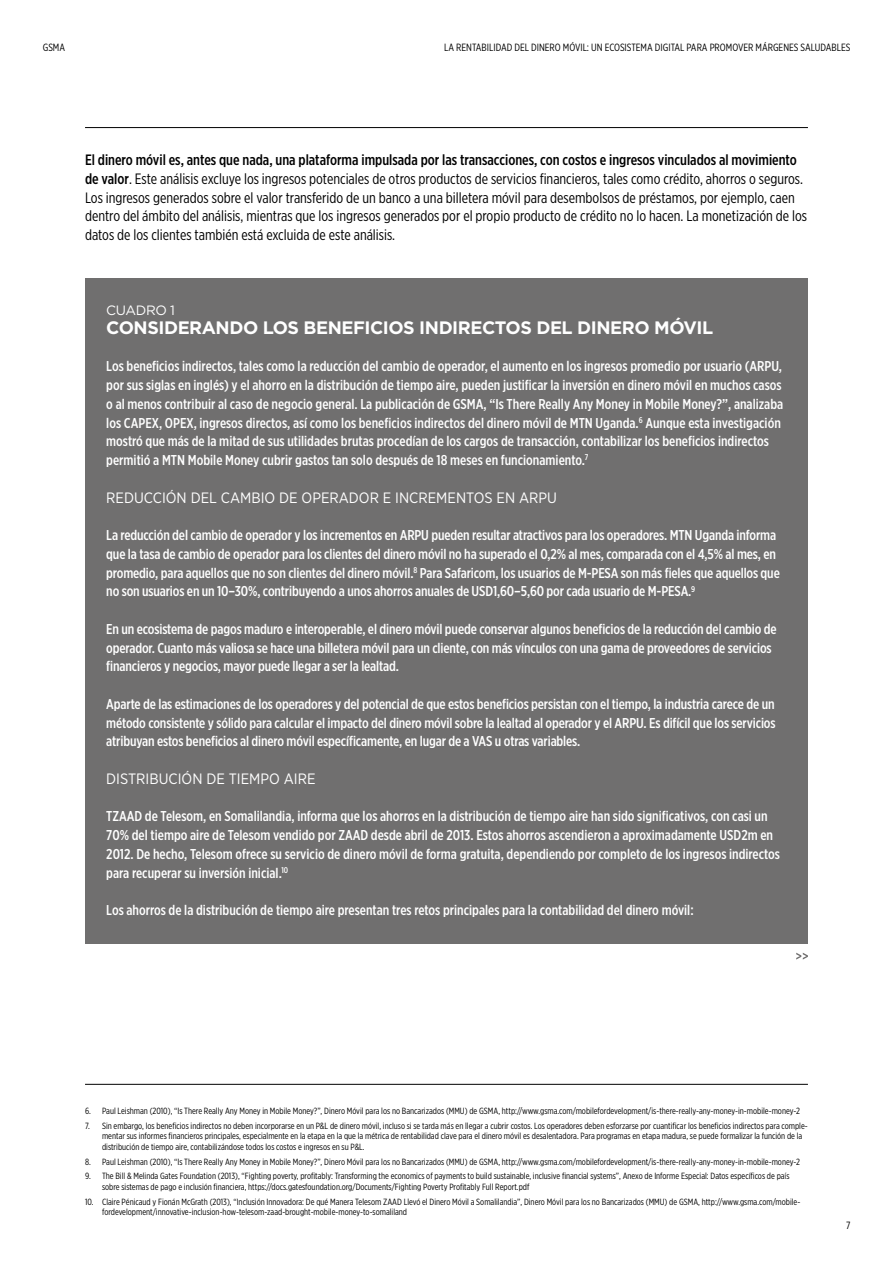
<style>
.page{position:relative;width:893px;height:1263px;background:#fff}
.page>*{position:absolute;margin:0;border:0;box-sizing:border-box;transform-origin:0 0}
.t1{font:700 18px "Gotham";letter-spacing:-.025em;color:#fff}
.t2{font:15px/18.8px "Gotham X Narrow";color:#000}
.t3{font:15px "Gotham Narrow";color:#fff}
.t4{font:500 14.25px/18.8px "Gotham X Narrow";color:#fff}
.t5{font:13.5px "Gotham";letter-spacing:-.025em;color:#fff}
.t6{font:10.5px "Gotham X Narrow";color:#000}
.t7{font:9px/10.5px "Gotham X Narrow";color:#000}
.s1{font-weight:500}
</style>
<div class="page">
<hr style="left:85px;top:127px;width:723px;height:1px;background:#000">
<hr style="left:85px;top:1084px;width:723px;height:1px;background:#000">
<div style="left:85px;top:278px;width:723px;height:665px;background:#706f6f"></div>
<svg style="left:796px;top:953px;width:12px;height:6px"></svg>
<p class="t6" style="left:43px;top:41px;width:24px">GSMA</p>
<p class="t6" style="left:444px;top:41px;width:408px">LA RENTABILIDAD DEL DINERO MÓVIL: UN ECOSISTEMA DIGITAL PARA PROMOVER MÁRGENES SALUDABLES</p>
<p class="t2" style="left:85px;top:150px;width:724px"><span class="s1">El dinero móvil es, antes que nada, una plataforma impulsada por las transacciones, con costos e ingresos vinculados al movimiento de valor</span>. Este análisis excluye los ingresos potenciales de otros productos de servicios financieros, tales como crédito, ahorros o seguros.<br>Los ingresos generados sobre el valor transferido de un banco a una billetera móvil para desembolsos de préstamos, por ejemplo, caen dentro del ámbito del análisis, mientras que los ingresos generados por el propio producto de crédito no lo hacen. La monetización de los datos de los clientes también está excluida de este análisis.</p>
<p class="t5" style="left:106px;top:302px;width:70px">CUADRO 1</p>
<p class="t1" style="left:106px;top:316px;width:608px">CONSIDERANDO LOS BENEFICIOS INDIRECTOS DEL DINERO MÓVIL</p>
<p class="t4" style="left:106px;top:357px;width:678px">Los beneficios indirectos, tales como la reducción del cambio de operador, el aumento en los ingresos promedio por usuario (ARPU, por sus siglas en inglés) y el ahorro en la distribución de tiempo aire, pueden justificar la inversión en dinero móvil en muchos casos o al menos contribuir al caso de negocio general. La publicación de GSMA, “Is There Really Any Money in Mobile Money?”, analizaba los CAPEX, OPEX, ingresos directos, así como los beneficios indirectos del dinero móvil de MTN Uganda.<sup>6</sup> Aunque esta investigación mostró que más de la mitad de sus utilidades brutas procedían de los cargos de transacción, contabilizar los beneficios indirectos permitió a MTN Mobile Money cubrir gastos tan solo después de 18 meses en funcionamiento.<sup>7</sup></p>
<p class="t3" style="left:106px;top:488px;width:452px">REDUCCIÓN DEL CAMBIO DE OPERADOR E INCREMENTOS EN ARPU</p>
<p class="t4" style="left:106px;top:526px;width:675px">La reducción del cambio de operador y los incrementos en ARPU pueden resultar atractivos para los operadores. MTN Uganda informa que la tasa de cambio de operador para los clientes del dinero móvil no ha superado el 0,2% al mes, comparada con el 4,5% al mes, en promedio, para aquellos que no son clientes del dinero móvil.<sup>8</sup> Para Safaricom, los usuarios de M-PESA son más fieles que aquellos que no son usuarios en un 10–30%, contribuyendo a unos ahorros anuales de USD1,60–5,60 por cada usuario de M-PESA.<sup>9</sup></p>
<p class="t4" style="left:106px;top:619px;width:672px">En un ecosistema de pagos maduro e interoperable, el dinero móvil puede conservar algunos beneficios de la reducción del cambio de operador. Cuanto más valiosa se hace una billetera móvil para un cliente, con más vínculos con una gama de proveedores de servicios financieros y negocios, mayor puede llegar a ser la lealtad.</p>
<p class="t4" style="left:106px;top:694px;width:671px;text-align:justify">Aparte de las estimaciones de los operadores y del potencial de que estos beneficios persistan con el tiempo, la industria carece de un método consistente y sólido para calcular el impacto del dinero móvil sobre la lealtad al operador y el ARPU. Es difícil que los servicios atribuyan estos beneficios al dinero móvil específicamente, en lugar de a VAS u otras variables.</p>
<p class="t3" style="left:106px;top:769px;width:211px">DISTRIBUCIÓN DE TIEMPO AIRE</p>
<p class="t4" style="left:106px;top:807px;width:675px">TZAAD de Telesom, en Somalilandia, informa que los ahorros en la distribución de tiempo aire han sido significativos, con casi un 70% del tiempo aire de Telesom vendido por ZAAD desde abril de 2013. Estos ahorros ascendieron a aproximadamente USD2m en 2012. De hecho, Telesom ofrece su servicio de dinero móvil de forma gratuita, dependiendo por completo de los ingresos indirectos para recuperar su inversión inicial.<sup>10</sup></p>
<p class="t4" style="left:106px;top:901px;width:589px">Los ahorros de la distribución de tiempo aire presentan tres retos principales para la contabilidad del dinero móvil:</p>
<p class="t7" style="left:85px;top:1105px;width:716px">6. Paul Leishman (2010), “Is There Really Any Money in Mobile Money?”, Dinero Móvil para los no Bancarizados (MMU) de GSMA, http://www.gsma.com/mobilefordevelopment/is-there-really-any-money-in-mobile-money-2</p>
<p class="t7" style="left:102px;top:1120px;width:707px;text-indent:-17px">7. Sin embargo, los beneficios indirectos no deben incorporarse en un P&amp;L de dinero móvil, incluso si se tarda más en llegar a cubrir costos. Los operadores deben esforzarse por cuantificar los beneficios indirectos para comple&shy;mentar sus informes financieros principales, especialmente en la etapa en la que la métrica de rentabilidad clave para el dinero móvil es desalentadora. Para programas en etapa madura, se puede formalizar la función de la distribución de tiempo aire, contabilizándose todos los costos e ingresos en su P&amp;L.</p>
<p class="t7" style="left:85px;top:1156px;width:716px">8. Paul Leishman (2010), “Is There Really Any Money in Mobile Money?”, Dinero Móvil para los no Bancarizados (MMU) de GSMA, http://www.gsma.com/mobilefordevelopment/is-there-really-any-money-in-mobile-money-2</p>
<p class="t7" style="left:102px;top:1171px;width:689px;text-indent:-17px">9. The Bill &amp; Melinda Gates Foundation (2013), “Fighting poverty, profitably: Transforming the economics of payments to build sustainable, inclusive financial systems”, Anexo de Informe Especial: Datos específicos de país sobre sistemas de pago e inclusión financiera, https://docs.gatesfoundation.org/Documents/Fighting Poverty Profitably Full Report.pdf</p>
<p class="t7" style="left:102px;top:1196px;width:700px;text-indent:-17px">10. Claire Pénicaud y Fionán McGrath (2013), “Inclusión Innovadora: De qué Manera Telesom ZAAD Llevó el Dinero Móvil a Somalilandia”, Dinero Móvil para los no Bancarizados (MMU) de GSMA, http://www.gsma.com/mobile&shy;fordevelopment/innovative-inclusion-how-telesom-zaad-brought-mobile-money-to-somaliland</p>
<p class="t6" style="left:846px;top:1219px;width:6px">7</p>
</div>
